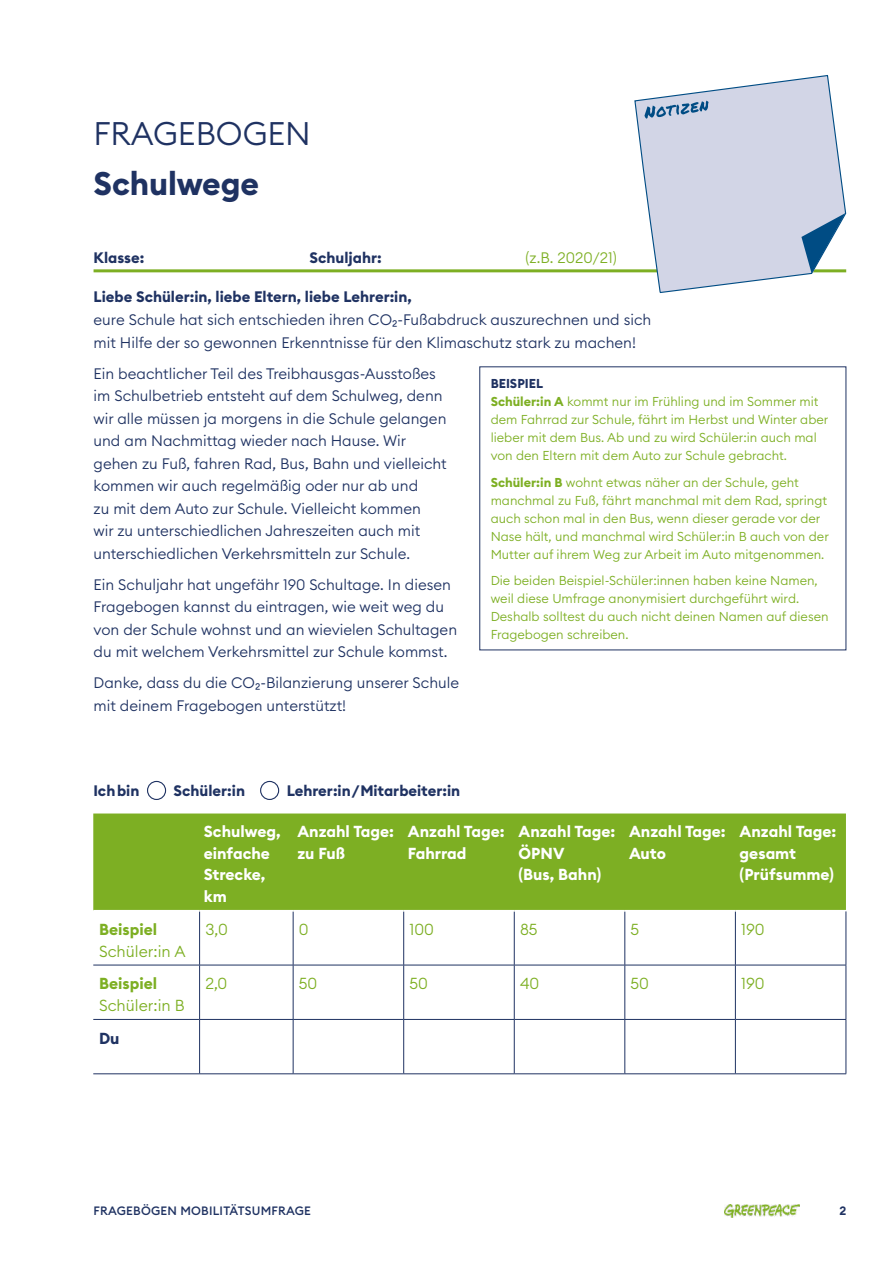
<style>
.page{position:relative;width:893px;height:1263px;background:#fff}
.page>*{position:absolute;margin:0;border:0;box-sizing:border-box;transform-origin:0 0}
.COPY_Titel{font:300 32.25px "Euclid Circular B";color:#1f3262}
._2___Head_gemischt{font:700 32.25px "Euclid Circular B";letter-spacing:-.005em;color:#1f3262}
._3_6_-_Zwischentite{font:700 15.75px/21.8px "Euclid Circular B";color:#fff}
._3_4_-_Fließtext_Ta{font:300 15.75px/21.8px "Euclid Circular B";color:#7daf23}
._3_4_-_Fließtext_Ta-2{font:700 15.75px "Euclid Circular B";color:#1f3262}
.COPY_Fließtext_ohne{font:300 15px/22.5px "Euclid Circular B";color:#1f3262}
.COPY_Fließtext_ohne-2{font:700 15px "Euclid Circular B";color:#1f3262}
.COPY_Name__Datum_etc{font:700 15px "Euclid Circular B";color:#1f3262}
.COPY_Name__Datum_etc-2{font:300 15px "Euclid Circular B";color:#7daf23}
.COPY_Tipp{font:300 12.75px/18px "Euclid Circular B";color:#7daf23}
.t1{font:500 12px "Euclid Circular B";letter-spacing:.02em;color:#1f3262}
.t2{font:600 12px "Euclid Circular B";color:#1f3262}
.s1{font-weight:700}
.s2{font-weight:700;color:#1f3262}
</style>
<div class="page">
<img style="left:725px;top:1205px;width:74px;height:12px">
<hr style="left:94px;top:269px;width:752px;height:3px;background:#7daf23">
<div style="left:93px;top:813px;width:753px;height:97px;background:#7daf23"></div>
<hr style="left:199px;top:911px;width:1px;height:54px;background:#1f3262">
<hr style="left:293px;top:911px;width:1px;height:54px;background:#1f3262">
<hr style="left:403px;top:911px;width:1px;height:54px;background:#1f3262">
<hr style="left:514px;top:911px;width:1px;height:54px;background:#1f3262">
<hr style="left:625px;top:911px;width:1px;height:54px;background:#1f3262">
<hr style="left:735px;top:911px;width:1px;height:54px;background:#1f3262">
<hr style="left:93px;top:965px;width:107px;height:1px;background:#1f3262">
<hr style="left:200px;top:965px;width:93px;height:1px;background:#1f3262">
<hr style="left:199px;top:965px;width:1px;height:54px;background:#1f3262">
<hr style="left:293px;top:965px;width:111px;height:1px;background:#1f3262">
<hr style="left:293px;top:965px;width:1px;height:54px;background:#1f3262">
<hr style="left:404px;top:965px;width:110px;height:1px;background:#1f3262">
<hr style="left:403px;top:965px;width:1px;height:54px;background:#1f3262">
<hr style="left:514px;top:965px;width:111px;height:1px;background:#1f3262">
<hr style="left:514px;top:965px;width:1px;height:54px;background:#1f3262">
<hr style="left:625px;top:965px;width:110px;height:1px;background:#1f3262">
<hr style="left:625px;top:965px;width:1px;height:54px;background:#1f3262">
<hr style="left:735px;top:965px;width:111px;height:1px;background:#1f3262">
<hr style="left:735px;top:965px;width:1px;height:54px;background:#1f3262">
<hr style="left:199px;top:1020px;width:1px;height:53px;background:#1f3262">
<hr style="left:293px;top:1020px;width:1px;height:53px;background:#1f3262">
<hr style="left:403px;top:1020px;width:1px;height:53px;background:#1f3262">
<hr style="left:514px;top:1020px;width:1px;height:53px;background:#1f3262">
<hr style="left:625px;top:1020px;width:1px;height:53px;background:#1f3262">
<hr style="left:735px;top:1020px;width:1px;height:53px;background:#1f3262">
<hr style="left:846px;top:911px;width:1px;height:54px;background:#1f3262">
<hr style="left:846px;top:965px;width:1px;height:54px;background:#1f3262">
<hr style="left:846px;top:1020px;width:1px;height:53px;background:#1f3262">
<hr style="left:93px;top:1019px;width:107px;height:1px;background:#1f3262">
<hr style="left:200px;top:1019px;width:93px;height:1px;background:#1f3262">
<hr style="left:293px;top:1019px;width:111px;height:1px;background:#1f3262">
<hr style="left:404px;top:1019px;width:110px;height:1px;background:#1f3262">
<hr style="left:514px;top:1019px;width:111px;height:1px;background:#1f3262">
<hr style="left:625px;top:1019px;width:110px;height:1px;background:#1f3262">
<hr style="left:735px;top:1019px;width:111px;height:1px;background:#1f3262">
<hr style="left:93px;top:1073px;width:107px;height:1px;background:#1f3262">
<hr style="left:200px;top:1073px;width:93px;height:1px;background:#1f3262">
<hr style="left:293px;top:1073px;width:111px;height:1px;background:#1f3262">
<hr style="left:404px;top:1073px;width:110px;height:1px;background:#1f3262">
<hr style="left:514px;top:1073px;width:111px;height:1px;background:#1f3262">
<hr style="left:625px;top:1073px;width:110px;height:1px;background:#1f3262">
<hr style="left:735px;top:1073px;width:111px;height:1px;background:#1f3262">
<div style="left:147px;top:781px;width:19px;height:19px;border:1px solid #1f3262;border-radius:50%"></div>
<div style="left:260px;top:781px;width:19px;height:19px;border:1px solid #1f3262;border-radius:50%"></div>
<svg style="left:634px;top:75px;width:213px;height:218px;fill:#d2d5e6"></svg>
<svg style="left:644px;top:101px;width:64px;height:18px"></svg>
<svg style="left:801px;top:213px;width:44px;height:60px"></svg>
<p class="COPY_Titel" style="left:94px;top:113px;width:219px">FRAGEBOGEN</p>
<p class="_2___Head_gemischt" style="left:94px;top:163px;width:167px">Schulwege</p>
<p class="COPY_Name__Datum_etc" style="left:94px;top:248px;width:52px">Klasse:</p>
<p class="COPY_Name__Datum_etc" style="left:310px;top:248px;width:74px">Schuljahr:</p>
<p class="COPY_Name__Datum_etc-2" style="left:526px;top:248px;width:93px">(z.B. 2020/21)</p>
<p class="COPY_Fließtext_ohne" style="left:94px;top:286px;width:559px"><span class="s1">Liebe Schüler:in, liebe Eltern, liebe Lehrer:in,<br></span>eure Schule hat sich entschieden ihren CO₂-Fußabdruck auszurechnen und sich mit Hilfe der so gewonnen Erkenntnisse für den Klimaschutz stark zu machen!</p>
<p class="COPY_Fließtext_ohne" style="left:94px;top:362px;width:355px">Ein beachtlicher Teil des Treibhausgas-Ausstoßes im Schulbetrieb entsteht auf dem Schulweg, denn wir alle müssen ja morgens in die Schule gelangen und am Nachmittag wieder nach Hause. Wir gehen zu Fuß, fahren Rad, Bus, Bahn und vielleicht kommen wir auch regelmäßig oder nur ab und<br>zu mit dem Auto zur Schule. Vielleicht kommen<br>wir zu unterschiedlichen Jahreszeiten auch mit unterschiedlichen Verkehrsmitteln zur Schule.</p>
<p class="COPY_Fließtext_ohne" style="left:94px;top:573px;width:365px">Ein Schuljahr hat ungefähr 190 Schultage. In diesen Fragebogen kannst du eintragen, wie weit weg du von der Schule wohnst und an wievielen Schultagen du mit welchem Verkehrsmittel zur Schule kommst.</p>
<p class="COPY_Fließtext_ohne" style="left:94px;top:671px;width:367px">Danke, dass du die CO₂-Bilanzierung unserer Schule mit deinem Fragebogen unterstützt!</p>
<p class="COPY_Tipp" style="left:491px;top:374px;width:339px"><span class="s2">BEISPIEL<br></span><span class="s1">Schüler:in A</span> kommt nur im Frühling und im Sommer mit dem Fahrrad zur Schule, fährt im Herbst und Winter aber lieber mit dem Bus. Ab und zu wird Schüler:in auch mal von den Eltern mit dem Auto zur Schule gebracht.</p>
<p class="COPY_Tipp" style="left:491px;top:473px;width:340px"><span class="s1">Schüler:in B</span> wohnt etwas näher an der Schule, geht manchmal zu Fuß, fährt manchmal mit dem Rad, springt auch schon mal in den Bus, wenn dieser gerade vor der Nase hält, und manchmal wird Schüler:in B auch von der Mutter auf ihrem Weg zur Arbeit im Auto mitgenommen.</p>
<p class="COPY_Tipp" style="left:491px;top:571px;width:339px">Die beiden Beispiel-Schüler:innen haben keine Namen, weil diese Umfrage anonymisiert durchgeführt wird.<br>Deshalb solltest du auch nicht deinen Namen auf diesen Fragebogen schreiben.</p>
<p class="COPY_Fließtext_ohne-2" style="left:94px;top:781px;width:47px">Ich bin</p>
<p class="COPY_Fließtext_ohne-2" style="left:174px;top:781px;width:73px">Schüler:in</p>
<p class="COPY_Fließtext_ohne-2" style="left:287px;top:781px;width:175px">Lehrer:in/Mitarbeiter:in</p>
<p class="_3_6_-_Zwischentite" style="left:204px;top:821px;width:78px">Schulweg, einfache<br>Strecke, km</p>
<p class="_3_6_-_Zwischentite" style="left:297px;top:821px;width:98px">Anzahl Tage: zu Fuß</p>
<p class="_3_6_-_Zwischentite" style="left:408px;top:821px;width:98px">Anzahl Tage:<br>Fahrrad</p>
<p class="_3_6_-_Zwischentite" style="left:518px;top:821px;width:98px">Anzahl Tage:<br>ÖPNV<br>(Bus, Bahn)</p>
<p class="_3_6_-_Zwischentite" style="left:629px;top:821px;width:98px">Anzahl Tage:<br>Auto</p>
<p class="_3_6_-_Zwischentite" style="left:740px;top:821px;width:98px">Anzahl Tage: gesamt (Prüfsumme)</p>
<p class="_3_4_-_Fließtext_Ta" style="left:99px;top:918px;width:88px"><span class="s1">Beispiel<br></span>Schüler:in A</p>
<p class="_3_4_-_Fließtext_Ta" style="left:205px;top:918px;width:24px">3,0</p>
<p class="_3_4_-_Fließtext_Ta" style="left:299px;top:918px;width:11px">0</p>
<p class="_3_4_-_Fließtext_Ta" style="left:409px;top:918px;width:26px">100</p>
<p class="_3_4_-_Fließtext_Ta" style="left:520px;top:918px;width:19px">85</p>
<p class="_3_4_-_Fließtext_Ta" style="left:631px;top:918px;width:10px">5</p>
<p class="_3_4_-_Fließtext_Ta" style="left:741px;top:918px;width:25px">190</p>
<p class="_3_4_-_Fließtext_Ta" style="left:99px;top:972px;width:87px"><span class="s1">Beispiel<br></span>Schüler:in B</p>
<p class="_3_4_-_Fließtext_Ta" style="left:205px;top:972px;width:24px">2,0</p>
<p class="_3_4_-_Fließtext_Ta" style="left:299px;top:972px;width:20px">50</p>
<p class="_3_4_-_Fließtext_Ta" style="left:409px;top:972px;width:20px">50</p>
<p class="_3_4_-_Fließtext_Ta" style="left:520px;top:972px;width:21px">40</p>
<p class="_3_4_-_Fließtext_Ta" style="left:631px;top:972px;width:20px">50</p>
<p class="_3_4_-_Fließtext_Ta" style="left:741px;top:972px;width:25px">190</p>
<p class="_3_4_-_Fließtext_Ta-2" style="left:99px;top:1028px;width:22px">Du</p>
<p class="t1" style="left:94px;top:1202px;width:219px">FRAGEBÖGEN MOBILITÄTSUMFRAGE</p>
<p class="t2" style="left:839px;top:1202px;width:8px">2</p>
</div>
